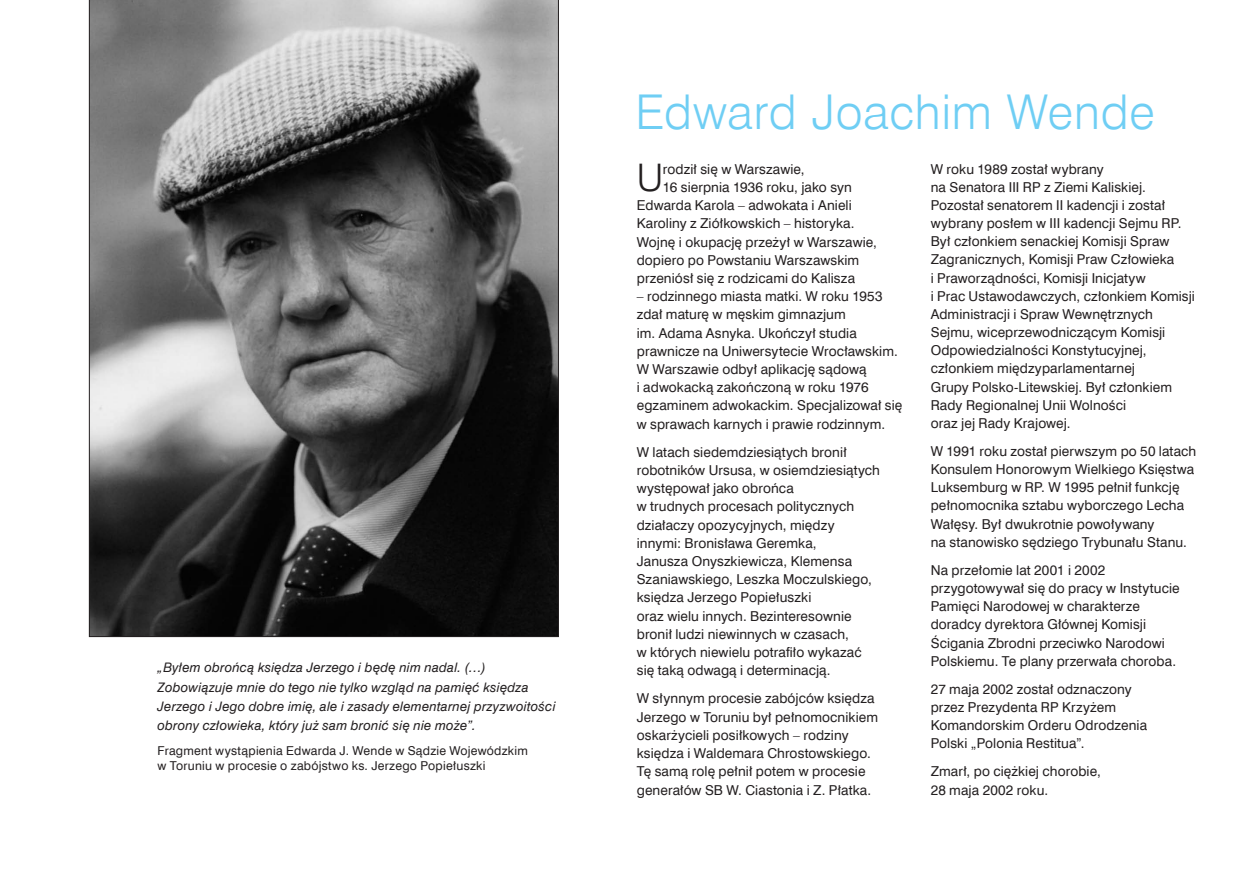
<style>
.page{position:relative;width:1241px;height:869px;background:#fff}
.page>*{position:absolute;margin:0;border:0;box-sizing:border-box;transform-origin:0 0}
.tekst{font:47.95px "Swis 721 Lt EU";letter-spacing:.015em;color:#6fcef4}
.tekst-2{font:37.98px "Swis 721 Lt EU";color:#231f20}
.tekst-3{font:13.65px/18.2px "Swis 721 EU";letter-spacing:.005em;color:#231f20}
.tekst-4{font:italic 13.12px/19.2px "Swis 721 EU";letter-spacing:.015em;color:#231f20}
.tekst-5{font:12.25px/14.9px "Swis 721 EU";letter-spacing:.02em;color:#231f20}
</style>
<div class="page">
<svg style="left:89px;top:0;width:470px;height:636px;background:#5f5f5f"></svg>
<p class="tekst-4" style="left:158px;top:658px;width:399px">„Byłem obrońcą księdza Jerzego i będę nim nadal. (…)<br>Zobowiązuje mnie do tego nie tylko wzgląd na pamięć księdza Jerzego i Jego dobre imię, ale i zasady elementarnej przyzwoitości obrony człowieka, który już sam bronić się nie może”.</p>
<p class="tekst-5" style="left:158px;top:743px;width:372px">Fragment wystąpienia Edwarda J. Wende w Sądzie Wojewódzkim w Toruniu w procesie o zabójstwo ks. Jerzego Popiełuszki</p>
<p class="tekst" style="left:635px;top:83px;width:521px">Edward Joachim Wende</p>
<p class="tekst-2" style="left:636px;top:154px;width:28px">U</p>
<p class="tekst-3" style="left:662px;top:160px;width:143px">rodził się w Warszawie,</p>
<p class="tekst-3" style="left:662px;top:178px;width:190px">16 sierpnia 1936 roku, jako syn</p>
<p class="tekst-3" style="left:636px;top:196px;width:216px">Edwarda Karola – adwokata i Anieli</p>
<p class="tekst-3" style="left:636px;top:215px;width:219px">Karoliny z Ziółkowskich – historyka.</p>
<p class="tekst-3" style="left:636px;top:233px;width:242px">Wojnę i okupację przeżył w Warszawie,</p>
<p class="tekst-3" style="left:636px;top:251px;width:224px">dopiero po Powstaniu Warszawskim</p>
<p class="tekst-3" style="left:636px;top:269px;width:220px">przeniósł się z rodzicami do Kalisza</p>
<p class="tekst-3" style="left:636px;top:287px;width:267px">– rodzinnego miasta matki. W roku 1953 zdał maturę w męskim gimnazjum<br>im. Adama Asnyka. Ukończył studia prawnicze na Uniwersytecie Wrocławskim.<br>W Warszawie odbył aplikację sądową<br>i adwokacką zakończoną w roku 1976 egzaminem adwokackim. Specjalizował się w sprawach karnych i prawie rodzinnym.</p>
<p class="tekst-3" style="left:636px;top:443px;width:244px">W latach siedemdziesiątych bronił robotników Ursusa, w osiemdziesiątych występował jako obrońca<br>w trudnych procesach politycznych działaczy opozycyjnych, między innymi: Bronisława Geremka,<br>Janusza Onyszkiewicza, Klemensa Szaniawskiego, Leszka Moczulskiego, księdza Jerzego Popiełuszki<br>oraz wielu innych. Bezinteresownie bronił ludzi niewinnych w czasach,<br>w których niewielu potrafiło wykazać się taką odwagą i determinacją.</p>
<p class="tekst-3" style="left:636px;top:689px;width:243px">W słynnym procesie zabójców księdza Jerzego w Toruniu był pełnomocnikiem oskarżycieli posiłkowych – rodziny księdza i Waldemara Chrostowskiego.<br>Tę samą rolę pełnił potem w procesie generałów SB W. Ciastonia i Z. Płatka.</p>
<p class="tekst-3" style="left:930px;top:160px;width:266px">W roku 1989 został wybrany<br>na Senatora III RP z Ziemi Kaliskiej.<br>Pozostał senatorem II kadencji i został wybrany posłem w III kadencji Sejmu RP.<br>Był członkiem senackiej Komisji Spraw Zagranicznych, Komisji Praw Człowieka<br>i Praworządności, Komisji Inicjatyw<br>i Prac Ustawodawczych, członkiem Komisji Administracji i Spraw Wewnętrznych Sejmu, wiceprzewodniczącym Komisji Odpowiedzialności Konstytucyjnej, członkiem międzyparlamentarnej<br>Grupy Polsko-Litewskiej. Był członkiem Rady Regionalnej Unii Wolności<br>oraz jej Rady Krajowej.</p>
<p class="tekst-3" style="left:930px;top:442px;width:267px">W 1991 roku został pierwszym po 50 latach Konsulem Honorowym Wielkiego Księstwa Luksemburg w RP. W 1995 pełnił funkcję pełnomocnika sztabu wyborczego Lecha Wałęsy. Był dwukrotnie powoływany<br>na stanowisko sędziego Trybunału Stanu.</p>
<p class="tekst-3" style="left:930px;top:561px;width:250px">Na przełomie lat 2001 i 2002 przygotowywał się do pracy w Instytucie Pamięci Narodowej w charakterze doradcy dyrektora Głównej Komisji Ścigania Zbrodni przeciwko Narodowi Polskiemu. Te plany przerwała choroba.</p>
<p class="tekst-3" style="left:930px;top:680px;width:218px">27 maja 2002 został odznaczony przez Prezydenta RP Krzyżem<br>Komandorskim Orderu Odrodzenia<br>Polski „Polonia Restitua”.</p>
<p class="tekst-3" style="left:930px;top:762px;width:171px">Zmarł, po ciężkiej chorobie,<br>28 maja 2002 roku.</p>
</div>
